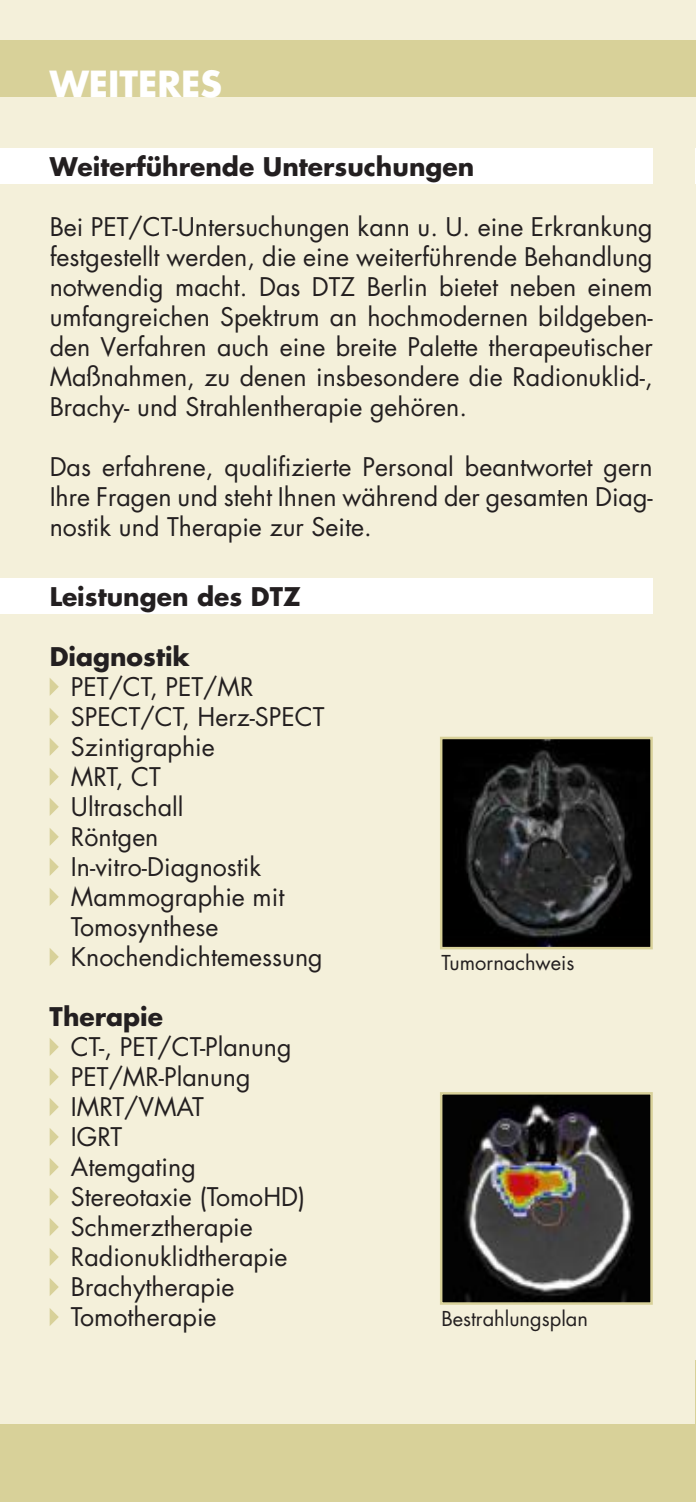
<style>
.page{position:relative;width:696px;height:1502px;background:#fff}
.page>*{position:absolute;margin:0;border:0;box-sizing:border-box;transform-origin:0 0}
.t1{font:700 35px "Futura Std";color:#fff}
.t2{font:25px/30px "Futura Std";color:#231f20;text-align:justify}
.t3{font:700 25px "Futura Std";color:#231f20}
.t4{font:20px "Futura Std";color:#231f20}
</style>
<div class="page">
<div style="left:0;top:0;width:695px;height:1501px;background:#f4f0da"></div>
<div style="left:0;top:40px;width:695px;height:57px;background:#d8d199"></div>
<div style="left:0;top:1423px;width:695px;height:78px;background:#d8d199"></div>
<hr style="left:694px;top:148px;width:1px;height:35px;background:#fff">
<hr style="left:694px;top:1360px;width:1px;height:141px;background:#d8d199">
<div style="left:0;top:148px;width:652px;height:35px;background:#fff"></div>
<div style="left:0;top:578px;width:652px;height:35px;background:#fff"></div>
<svg style="left:50px;top:678px;width:9px;height:17px"></svg>
<svg style="left:50px;top:708px;width:9px;height:18px"></svg>
<svg style="left:50px;top:738px;width:9px;height:18px"></svg>
<svg style="left:50px;top:768px;width:9px;height:18px"></svg>
<svg style="left:50px;top:798px;width:9px;height:18px"></svg>
<svg style="left:50px;top:828px;width:9px;height:18px"></svg>
<svg style="left:50px;top:858px;width:9px;height:18px"></svg>
<svg style="left:50px;top:888px;width:9px;height:18px"></svg>
<svg style="left:50px;top:948px;width:9px;height:18px"></svg>
<svg style="left:50px;top:1038px;width:9px;height:18px"></svg>
<svg style="left:50px;top:1068px;width:9px;height:18px"></svg>
<svg style="left:50px;top:1098px;width:9px;height:18px"></svg>
<svg style="left:50px;top:1128px;width:9px;height:18px"></svg>
<svg style="left:50px;top:1158px;width:9px;height:18px"></svg>
<svg style="left:50px;top:1188px;width:9px;height:18px"></svg>
<svg style="left:50px;top:1218px;width:9px;height:18px"></svg>
<svg style="left:50px;top:1248px;width:9px;height:18px"></svg>
<svg style="left:50px;top:1278px;width:9px;height:18px"></svg>
<svg style="left:50px;top:1308px;width:9px;height:18px"></svg>
<img style="left:442px;top:1095px;width:207px;height:206px">
<div style="left:439px;top:1092px;width:213px;height:212px;border:2px solid #d8d199"></div>
<img style="left:442px;top:739px;width:207px;height:207px">
<div style="left:439px;top:736px;width:213px;height:213px;border:2px solid #d8d199"></div>
<h1 class="t1" style="left:50px;top:61px;width:174px">WEITERES</h1>
<p class="t3" style="left:50px;top:150px;width:426px">Weiterführende Untersuchungen</p>
<p class="t2" style="left:50px;top:212px;width:604px">Bei PET/CT-Untersuchungen kann u. U. eine Erkrankung festgestellt werden, die eine weiterführende Behandlung notwendig macht. Das DTZ Berlin bietet neben einem umfangreichen Spektrum an hochmodernen bildgeben&shy;den Verfahren auch eine breite Palette therapeutischer Maßnahmen, zu denen insbesondere die Radionuklid-, Brachy- und Strahlentherapie gehören.</p>
<p class="t2" style="left:50px;top:452px;width:604px">Das erfahrene, qualifizierte Personal beantwortet gern Ihre Fragen und steht Ihnen während der gesamten Diag&shy;nostik und Therapie zur Seite.</p>
<p class="t3" style="left:50px;top:580px;width:252px">Leistungen des DTZ</p>
<p class="t3" style="left:50px;top:640px;width:141px">Diagnostik</p>
<p class="t2" style="left:71px;top:672px;width:255px;text-align:left">PET/CT, PET/MR<br>SPECT/CT, Herz-SPECT<br>Szintigraphie<br>MRT, CT<br>Ultraschall<br>Röntgen<br>In-vitro-Diagnostik<br>Mammographie mit<br>Tomosynthese<br>Knochendichtemessung</p>
<p class="t3" style="left:50px;top:1000px;width:115px">Therapie</p>
<p class="t2" style="left:71px;top:1032px;width:236px;text-align:left">CT-, PET/CT-Planung<br>PET/MR-Planung<br>IMRT/VMAT<br>IGRT<br>Atemgating<br>Stereotaxie (TomoHD)<br>Schmerztherapie<br>Radionuklidtherapie<br>Brachytherapie<br>Tomotherapie</p>
<p class="t4" style="left:441px;top:950px;width:134px">Tumornachweis</p>
<p class="t4" style="left:441px;top:1305px;width:148px">Bestrahlungsplan</p>
</div>
